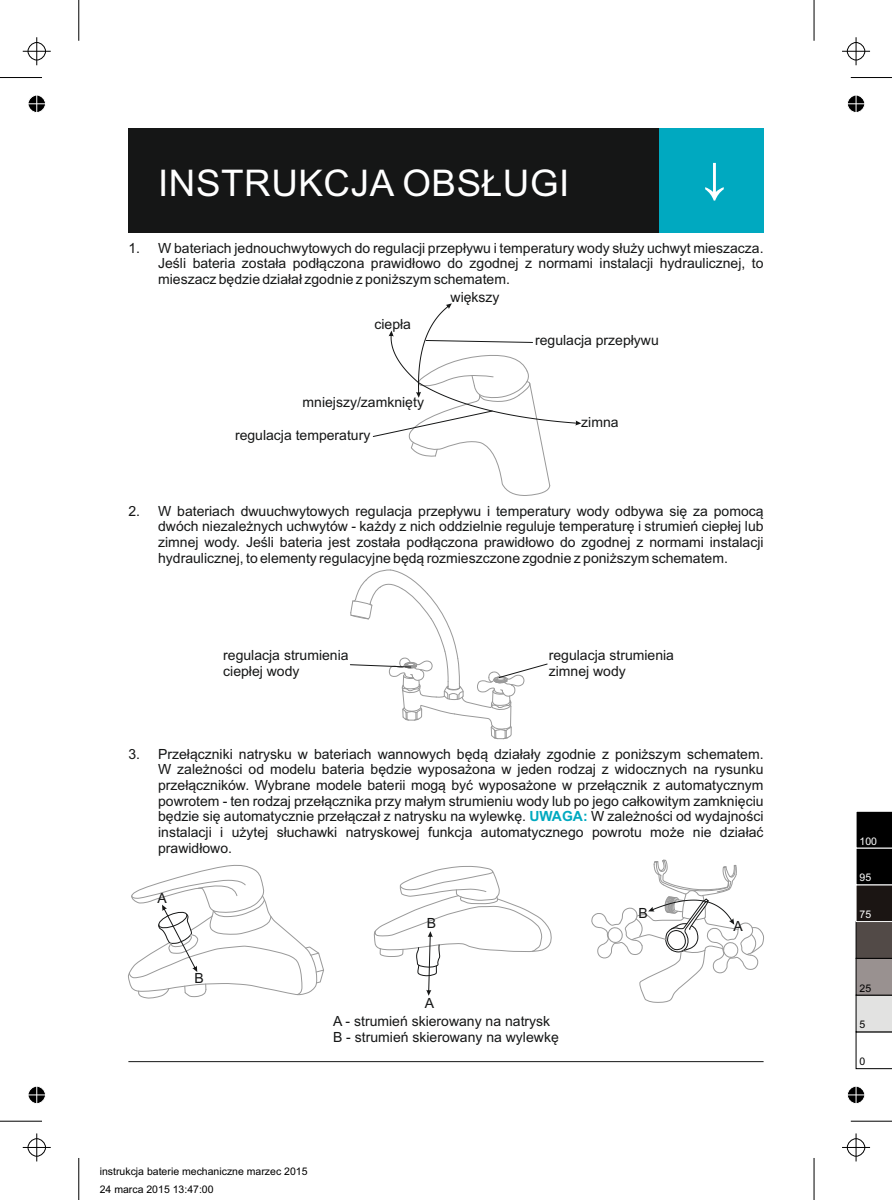
<style>
.page{position:relative;width:892px;height:1200px;background:#fff}
.page>*{position:absolute;margin:0;border:0;box-sizing:border-box;transform-origin:0 0}
.t1{font:59.5px "Arial Unicode MS";color:#fff}
.t2{font:36.75px "Arial";letter-spacing:.015em;color:#fff}
.t3{font:14px/15.6px "Arial";color:#151616;text-align:justify}
.t4{font:10.5px/17.5px "Arial";color:#000}
.t5{font:10.5px "Arial";color:#fff}
.s1{font-weight:700;color:#00a9c0}
</style>
<div class="page">
<hr style="left:128px;top:1061px;width:635px;height:1px;background:#151616">
<div style="left:128px;top:128px;width:631px;height:105px;background:#151616"></div>
<div style="left:659px;top:128px;width:104px;height:105px;background:#00a9c0"></div>
<svg style="left:372px;top:303px;width:209px;height:192px"></svg>
<svg style="left:350px;top:569px;width:198px;height:170px"></svg>
<svg style="left:128px;top:864px;width:196px;height:134px"></svg>
<svg style="left:374px;top:866px;width:178px;height:129px"></svg>
<svg style="left:591px;top:859px;width:173px;height:144px"></svg>
<hr style="left:0;top:1120px;width:42px;height:1px;background:#000">
<hr style="left:78px;top:1157px;width:1px;height:42px;background:#000">
<hr style="left:0;top:77px;width:42px;height:1px;background:#000">
<hr style="left:78px;top:0;width:1px;height:41px;background:#000">
<hr style="left:850px;top:77px;width:42px;height:1px;background:#000">
<hr style="left:813px;top:0;width:1px;height:41px;background:#000">
<hr style="left:850px;top:1120px;width:42px;height:1px;background:#000">
<hr style="left:813px;top:1157px;width:1px;height:42px;background:#000">
<svg style="left:23px;top:1133px;width:28px;height:28px"></svg>
<svg style="left:23px;top:37px;width:28px;height:28px"></svg>
<svg style="left:842px;top:37px;width:28px;height:28px"></svg>
<svg style="left:842px;top:1133px;width:28px;height:28px"></svg>
<svg style="left:28px;top:1086px;width:18px;height:18px"></svg>
<svg style="left:28px;top:95px;width:18px;height:18px"></svg>
<svg style="left:847px;top:95px;width:18px;height:17px"></svg>
<svg style="left:847px;top:1086px;width:18px;height:18px"></svg>
<svg style="left:855px;top:811px;width:37px;height:257px;background:#6d6a69"></svg>
<h2 class="t2" style="left:158px;top:169px;width:413px">INSTRUKCJA OBSŁUGI</h2>
<h1 class="t1" style="left:742px;top:160px;width:44px;rotate:90deg">→</h1>
<p class="t3" style="left:158px;top:241px;width:607px;text-indent:-30px">1. W bateriach jednouchwytowych do regulacji przepływu i temperatury wody służy uchwyt mieszacza.<br>Jeśli bateria została podłączona prawidłowo do zgodnej z normami instalacji hydraulicznej, to mieszacz będzie działał zgodnie z poniższym schematem.</p>
<p class="t3" style="left:374px;top:317px;width:38px">ciepła</p>
<p class="t3" style="left:302px;top:395px;width:123px">mniejszy/zamknięty</p>
<p class="t3" style="left:235px;top:428px;width:137px">regulacja temperatury</p>
<p class="t3" style="left:450px;top:290px;width:50px">większy</p>
<p class="t3" style="left:535px;top:333px;width:125px">regulacja przepływu</p>
<p class="t3" style="left:581px;top:416px;width:39px">zimna</p>
<p class="t3" style="left:158px;top:504px;width:607px;text-indent:-30px">2. W bateriach dwuuchwytowych regulacja przepływu i temperatury wody odbywa się za pomocą dwóch niezależnych uchwytów - każdy z nich oddzielnie reguluje temperaturę i strumień ciepłej lub zimnej wody. Jeśli bateria jest została podłączona prawidłowo do zgodnej z normami instalacji hydraulicznej, to elementy regulacyjne będą rozmieszczone zgodnie z poniższym schematem.</p>
<p class="t3" style="left:223px;top:648px;width:127px">regulacja strumienia ciepłej wody</p>
<p class="t3" style="left:549px;top:649px;width:127px">regulacja strumienia zimnej wody</p>
<p class="t3" style="left:158px;top:747px;width:607px;text-indent:-30px">3. Przełączniki natrysku w bateriach wannowych będą działały zgodnie z poniższym schematem.<br>W zależności od modelu bateria będzie wyposażona w jeden rodzaj z widocznych na rysunku przełączników. Wybrane modele baterii mogą być wyposażone w przełącznik z automatycznym powrotem - ten rodzaj przełącznika przy małym strumieniu wody lub po jego całkowitym zamknięciu będzie się automatycznie przełączał z natrysku na wylewkę. <span class="s1">UWAGA:</span> W zależności od wydajności instalacji i użytej słuchawki natryskowej funkcja automatycznego powrotu może nie działać prawidłowo.</p>
<p class="t3" style="left:157px;top:891px;width:11px">A</p>
<p class="t3" style="left:195px;top:971px;width:11px">B</p>
<p class="t3" style="left:427px;top:916px;width:11px">B</p>
<p class="t3" style="left:425px;top:996px;width:11px">A</p>
<p class="t3" style="left:333px;top:1014px;width:227px">A - strumień skierowany na natrysk<br>B - strumień skierowany na wylewkę</p>
<p class="t4" style="left:100px;top:1163px;width:209px">instrukcja baterie mechaniczne marzec 2015<br>24 marca 2015 13:47:00</p>
<p class="t3" style="left:638px;top:906px;width:11px">B</p>
<p class="t3" style="left:733px;top:919px;width:11px">A</p>
<p class="t5" style="left:859px;top:836px;width:19px">100</p>
<p class="t5" style="left:859px;top:873px;width:13px">95</p>
<p class="t5" style="left:859px;top:910px;width:13px">75</p>
<p class="t4" style="left:859px;top:980px;width:13px">25</p>
<p class="t4" style="left:859px;top:1016px;width:7px">5</p>
<p class="t4" style="left:859px;top:1053px;width:7px">0</p>
</div>
